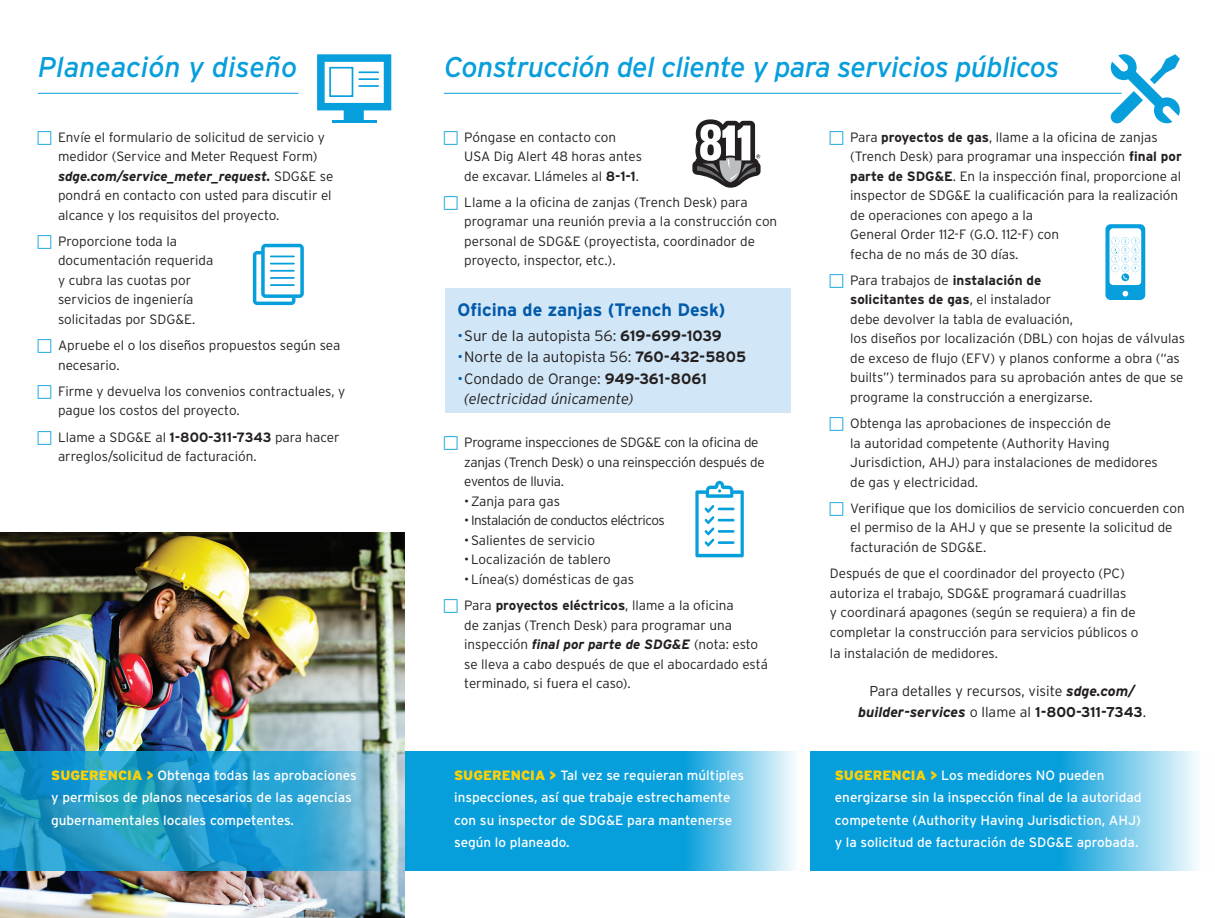
<style>
.page{position:relative;width:1215px;height:918px;background:#fff}
.page>*{position:absolute;margin:0;border:0;box-sizing:border-box;transform-origin:0 0}
.hed{font:italic 28.5px "Interstate";letter-spacing:-.02em;color:#069edb}
.hed-2{font:italic 28.5px "Interstate";color:#069edb}
.t1{font:700 18px "Interstate";color:#015aaa}
.Hanging_2{font:300 15px "Interstate";color:#231f20}
.Hanging_2-2{font:italic 300 15px/19.5px "Interstate";color:#231f20}
.t2{font:300 14.25px/21px "Interstate";color:#231f20;text-align:center}
.Hanging1{font:300 13.5px/19.5px "Interstate";color:#231f20}
.Hanging1-2{font:13.5px/22.5px "Interstate";color:#fff}
.Hanging1-3{font:300 13.5px/19.5px "Interstate";letter-spacing:-.02em;color:#231f20}
.Hanging_2-3{font:300 13.5px "Interstate";letter-spacing:-.005em;color:#231f20}
.Hanging_2-4{font:300 13.5px "Interstate";letter-spacing:-.04em;color:#231f20}
.s1{font-weight:700;font-style:italic}
.s2{font-weight:700}
.s3{font-weight:900;color:#fed105}
.s4{color:#015aaa}
.s5{font-style:normal;color:#015aaa}
.s6{font-style:normal}
.s7{font-weight:700;font-style:normal}
</style>
<div class="page">
<hr style="left:38px;top:93px;width:261px;height:1px;background:#069edb">
<hr style="left:444px;top:93px;width:678px;height:1px;background:#069edb">
<hr style="left:332px;top:121px;width:44px;height:2px;background:#069edb">
<svg style="left:1110px;top:54px;width:70px;height:69px"></svg>
<svg style="left:695px;top:481px;width:49px;height:76px"></svg>
<svg style="left:253px;top:244px;width:51px;height:61px"></svg>
<hr style="left:270px;top:277px;width:25px;height:2px;background:#069edb">
<hr style="left:270px;top:284px;width:25px;height:2px;background:#069edb">
<svg style="left:317px;top:54px;width:74px;height:67px"></svg>
<svg style="left:1105px;top:224px;width:40px;height:76px"></svg>
<img style="left:0;top:532px;width:405px;height:386px">
<svg style="left:819px;top:752px;width:378px;height:119px;background:#31aee1"></svg>
<svg style="left:0;top:752px;width:405px;height:119px;background:#33a1ca"></svg>
<svg style="left:405px;top:752px;width:414px;height:119px;background:#2fade0"></svg>
<svg style="left:692px;top:119px;width:69px;height:69px"></svg>
<div style="left:445px;top:288px;width:345px;height:125px;background:#d1e6f6"></div>
<p class="hed-2" style="left:38px;top:51px;width:261px">Planeación y diseño</p>
<p class="hed" style="left:444px;top:51px;width:617px">Construcción del cliente y para servicios públicos</p>
<p class="Hanging1" style="left:58px;top:127px;width:277px">Envíe el formulario de solicitud de servicio y medidor (Service and Meter Request Form) <span class="s1">sdge.com/service_meter_request.</span> SDG&amp;E se pondrá en contacto con usted para discutir el alcance y los requisitos del proyecto.</p>
<p class="Hanging1" style="left:58px;top:231px;width:157px">Proporcione toda la documentación requerida y cubra las cuotas por servicios de ingeniería solicitadas por SDG&amp;E.</p>
<p class="Hanging1" style="left:58px;top:336px;width:284px">Apruebe el o los diseños propuestos según sea necesario.</p>
<p class="Hanging1" style="left:58px;top:381px;width:289px">Firme y devuelva los convenios contractuales, y pague los costos del proyecto.</p>
<p class="Hanging1" style="left:58px;top:427px;width:283px">Llame a SDG&amp;E al <span class="s2">1-800-311-7343</span> para hacer arreglos/solicitud de facturación.</p>
<p class="Hanging1-2" style="left:51px;top:763px;width:307px"><span class="s3">SUGERENCIA &gt;</span> Obtenga todas las aprobaciones y permisos de planos necesarios de las agencias gubernamentales locales competentes.</p>
<p class="Hanging1" style="left:464px;top:127px;width:179px">Póngase en contacto con<br>USA Dig Alert 48 horas antes de excavar. Llámeles al <span class="s2">8-1-1</span>.</p>
<p class="Hanging1" style="left:464px;top:192px;width:315px">Llame a la oficina de zanjas (Trench Desk) para programar una reunión previa a la construcción con personal de SDG&amp;E (proyectista, coordinador de proyecto, inspector, etc.).</p>
<p class="t1" style="left:458px;top:299px;width:269px">Oficina de zanjas (Trench Desk)</p>
<p class="Hanging_2" style="left:458px;top:327px;width:266px"><span class="s4">•</span>Sur de la autopista 56: <span class="s2">619-699-1039</span></p>
<p class="Hanging_2" style="left:458px;top:349px;width:290px"><span class="s4">•</span>Norte de la autopista 56: <span class="s2">760-432-5805</span></p>
<p class="Hanging_2-2" style="left:464px;top:369px;width:244px;text-indent:-7px"><span class="s5">•</span><span class="s6">Condado de Orange:</span> <span class="s7">949-361-8061 </span>(electricidad únicamente)</p>
<p class="Hanging1-3" style="left:464px;top:433px;width:302px">Programe inspecciones de SDG&amp;E con la oficina de zanjas (Trench Desk) o una reinspección después de eventos de lluvia.</p>
<p class="Hanging_2-3" style="left:464px;top:494px;width:97px">•Zanja para gas</p>
<p class="Hanging_2-4" style="left:464px;top:513px;width:202px">• Instalación de conductos eléctricos</p>
<p class="Hanging_2-3" style="left:464px;top:533px;width:132px">•Salientes de servicio</p>
<p class="Hanging_2-3" style="left:464px;top:552px;width:148px">•Localización de tablero</p>
<p class="Hanging_2-3" style="left:464px;top:572px;width:171px">•Línea(s) domésticas de gas</p>
<p class="Hanging1" style="left:464px;top:596px;width:305px">Para <span class="s2">proyectos eléctricos</span>, llame a la oficina<br>de zanjas (Trench Desk) para programar una inspección <span class="s1">final por parte de SDG&amp;E</span> (nota: esto se lleva a cabo después de que el abocardado está terminado, si fuera el caso).</p>
<p class="Hanging1" style="left:850px;top:127px;width:333px">Para <span class="s2">proyectos de gas</span>, llame a la oficina de zanjas (Trench Desk) para programar una inspección <span class="s2">final por parte de SDG&amp;E</span>. En la inspección final, proporcione al inspector de SDG&amp;E la cualificación para la realización de operaciones con apego a la<br>General Order 112-F (G.O. 112-F) con<br>fecha de no más de 30 días.</p>
<p class="Hanging1" style="left:850px;top:270px;width:336px">Para trabajos de <span class="s2">instalación de<br>solicitantes de gas</span>, el instalador<br>debe devolver la tabla de evaluación,<br>los diseños por localización (DBL) con hojas de válvulas de exceso de flujo (EFV) y planos conforme a obra (“as builts”) terminados para su aprobación antes de que se programe la construcción a energizarse.</p>
<p class="Hanging1" style="left:850px;top:414px;width:309px">Obtenga las aprobaciones de inspección de<br>la autoridad competente (Authority Having Jurisdiction, AHJ) para instalaciones de medidores de gas y electricidad.</p>
<p class="Hanging1" style="left:850px;top:498px;width:336px">Verifique que los domicilios de servicio concuerden con el permiso de la AHJ y que se presente la solicitud de facturación de SDG&amp;E.</p>
<p class="Hanging1" style="left:830px;top:564px;width:310px">Después de que el coordinador del proyecto (PC) autoriza el trabajo, SDG&amp;E programará cuadrillas<br>y coordinará apagones (según se requiera) a fin de completar la construcción para servicios públicos o</p>
<p class="Hanging1" style="left:830px;top:643px;width:169px">la instalación de medidores.</p>
<p class="t2" style="left:858px;top:681px;width:290px">Para detalles y recursos, visite <span class="s1">sdge.com/ builder-services</span> o llame al <span class="s2">1-800-311-7343</span>.</p>
<p class="Hanging1-2" style="left:454px;top:763px;width:292px"><span class="s3">SUGERENCIA &gt;</span> Tal vez se requieran múltiples inspecciones, así que trabaje estrechamente con su inspector de SDG&amp;E para mantenerse según lo planeado.</p>
<p class="Hanging1-2" style="left:835px;top:763px;width:308px"><span class="s3">SUGERENCIA &gt;</span> Los medidores NO pueden energizarse sin la inspección final de la autoridad competente (Authority Having Jurisdiction, AHJ) y la solicitud de facturación de SDG&amp;E aprobada.</p>
</div>
